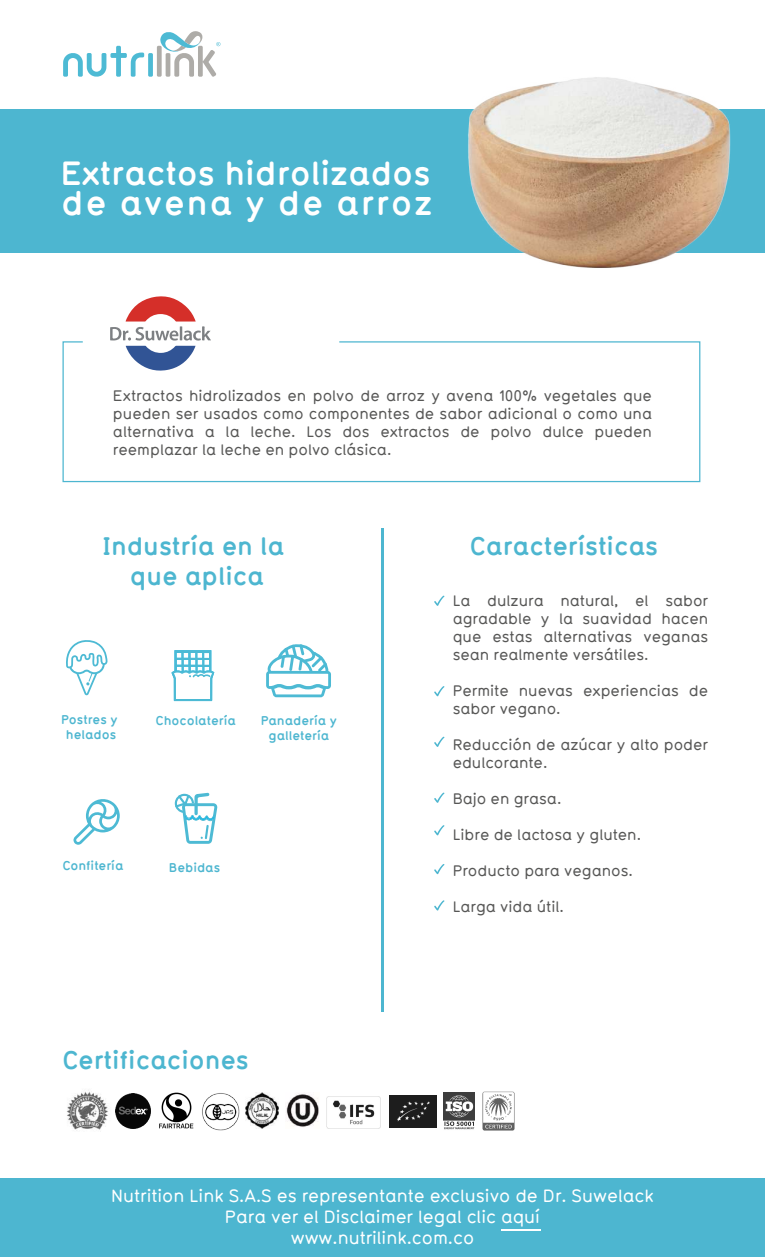
<style>
.page{position:relative;width:765px;height:1257px;background:#fff}
.page>*{position:absolute;margin:0;border:0;box-sizing:border-box;transform-origin:0 0}
.t1{font:700 33.88px "Typ 1451";letter-spacing:.05em;color:#fff}
.t2{font:700 33px "Typ 1451";color:#fff}
.t3{font:700 25px/30px "Typ 1451";color:#4db6d0;text-align:center}
.t4{font:500 17.5px/21px "Typ 1451";color:#fff;text-align:center}
.t5{font:500 15px/18px "Typ 1451";color:#575756;text-align:justify}
.t6{font:700 12.5px/15px "Typ 1451";color:#4db6d0;text-align:center}
</style>
<div class="page">
<div style="left:0;top:109px;width:765px;height:144px;background:#4db6d0"></div>
<div style="left:148px;top:53px;width:5px;height:24px;background:#4dbad4;border-radius:2px"></div>
<svg style="left:63px;top:46px;width:81px;height:31px"></svg>
<svg style="left:157px;top:31px;width:63px;height:46px"></svg>
<hr style="left:381px;top:529px;width:3px;height:483px;background:#4db6d0">
<svg style="left:62px;top:341px;width:639px;height:142px"></svg>
<svg style="left:434px;top:596px;width:10px;height:10px"></svg>
<svg style="left:434px;top:686px;width:10px;height:10px"></svg>
<svg style="left:434px;top:737px;width:10px;height:10px"></svg>
<svg style="left:434px;top:793px;width:10px;height:10px"></svg>
<svg style="left:434px;top:825px;width:10px;height:10px"></svg>
<svg style="left:434px;top:864px;width:10px;height:10px"></svg>
<svg style="left:434px;top:900px;width:10px;height:11px"></svg>
<div style="left:0;top:1179px;width:765px;height:78px;background:#4db6d0"></div>
<hr style="left:501px;top:1230px;width:40px;height:1px;background:#fff">
<svg style="left:266px;top:644px;width:65px;height:53px"></svg>
<svg style="left:66px;top:640px;width:42px;height:55px"></svg>
<svg style="left:171px;top:650px;width:43px;height:51px"></svg>
<svg style="left:110px;top:296px;width:101px;height:75px"></svg>
<img style="left:116px;top:1093px;width:35px;height:36px">
<img style="left:67px;top:1090px;width:42px;height:41px">
<img style="left:202px;top:1093px;width:38px;height:37px">
<img style="left:159px;top:1093px;width:35px;height:36px">
<img style="left:389px;top:1096px;width:47px;height:31px">
<img style="left:483px;top:1091px;width:31px;height:39px">
<img style="left:444px;top:1092px;width:30px;height:38px">
<img style="left:327px;top:1097px;width:53px;height:31px">
<img style="left:286px;top:1093px;width:33px;height:34px">
<img style="left:246px;top:1093px;width:32px;height:36px">
<svg style="left:74px;top:799px;width:46px;height:46px"></svg>
<svg style="left:175px;top:793px;width:42px;height:51px"></svg>
<img style="left:468px;top:77px;width:263px;height:191px">
<h2 class="t2" style="left:61px;top:150px;width:371px">Extractos hidrolizados</h2>
<h1 class="t1" style="left:61px;top:179px;width:373px">de avena y de arroz</h1>
<p class="t5" style="left:113px;top:386px;width:541px">Extractos hidrolizados en polvo de arroz y avena 100% vegetales que pueden ser usados como componentes de sabor adicional o como una alternativa a la leche. Los dos extractos de polvo dulce pueden reemplazar la leche en polvo clásica.</p>
<h3 class="t3" style="left:103px;top:530px;width:183px">Industría en la que aplica</h3>
<p class="t6" style="left:61px;top:712px;width:58px">Postres y helados</p>
<p class="t6" style="left:156px;top:712px;width:82px">Chocolatería</p>
<p class="t6" style="left:261px;top:712px;width:78px">Panadería y galletería</p>
<p class="t6" style="left:62px;top:858px;width:63px">Confitería</p>
<p class="t6" style="left:169px;top:859px;width:53px">Bebidas</p>
<h3 class="t3" style="left:62px;top:1044px;width:188px">Certificaciones</h3>
<h3 class="t3" style="left:470px;top:530px;width:190px">Características</h3>
<p class="t5" style="left:453px;top:591px;width:257px">La dulzura natural, el sabor agradable y la suavidad hacen que estas alternativas veganas sean realmente versátiles.</p>
<p class="t5" style="left:453px;top:681px;width:257px">Permite nuevas experiencias de sabor vegano.</p>
<p class="t5" style="left:453px;top:735px;width:257px">Reducción de azúcar y alto poder edulcorante.</p>
<p class="t5" style="left:453px;top:789px;width:110px">Bajo en grasa.</p>
<p class="t5" style="left:453px;top:825px;width:190px">Libre de lactosa y gluten.</p>
<p class="t5" style="left:453px;top:861px;width:182px">Producto para veganos.</p>
<p class="t5" style="left:453px;top:897px;width:113px">Larga vida útil.</p>
<p class="t4" style="left:111px;top:1184px;width:544px">Nutrition Link S.A.S es representante exclusivo de Dr. Suwelack<br>Para ver el Disclaimer legal clic aquí<br>www.nutrilink.com.co</p>
</div>
